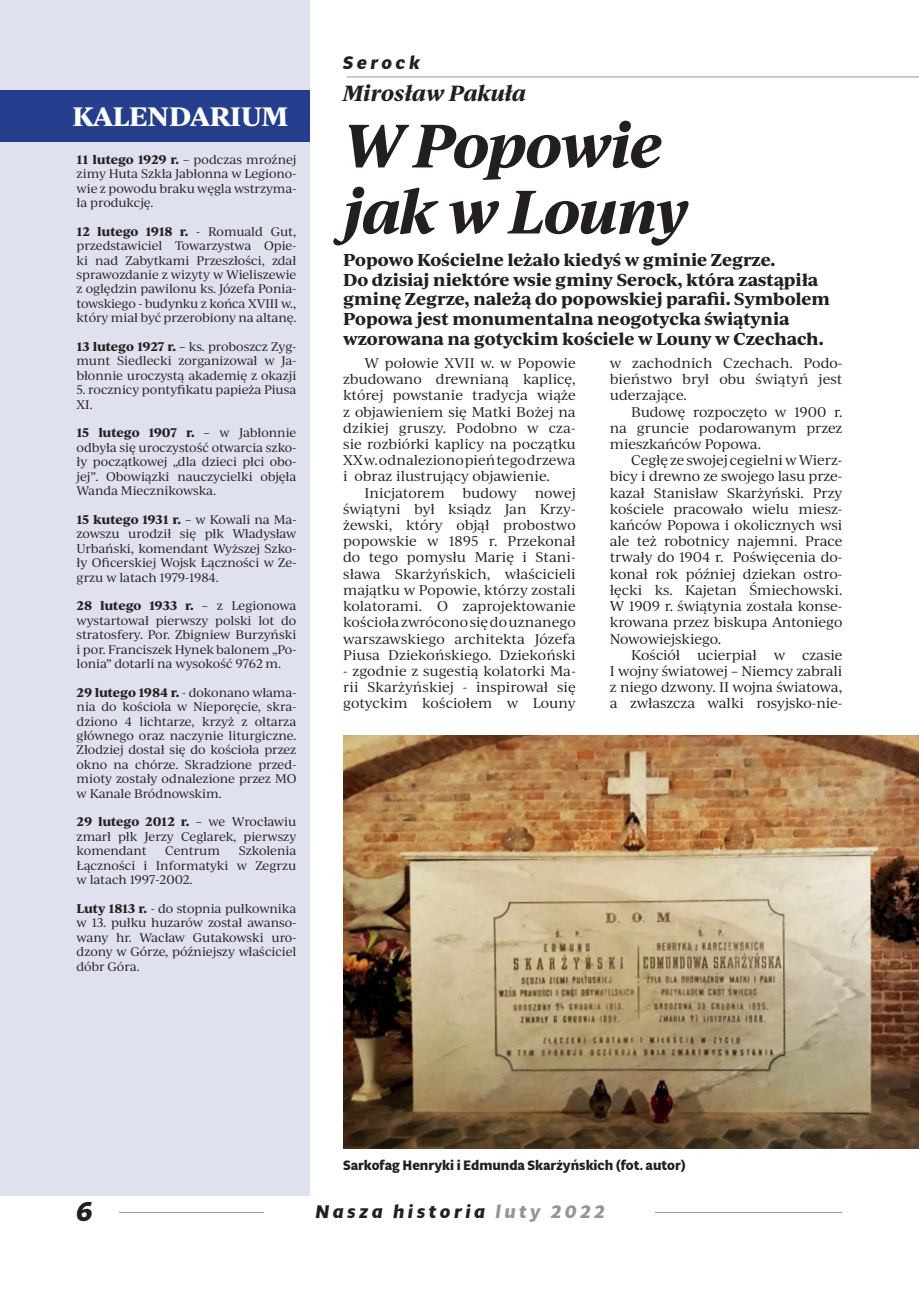
<style>
.page{position:relative;width:919px;height:1289px;background:#fff}
.page>*{position:absolute;margin:0;border:0;box-sizing:border-box;transform-origin:0 0}
.t1{font:italic 700 58.5px/66px "Ivy Journal";letter-spacing:-.04em;color:#231f20}
.t2{font:italic 700 27px "Multi Display";color:#231f20}
.t3{font:700 25.5px "Ivy Journal";color:#fff}
.t4{font:italic 700 21px "Ivy Journal";letter-spacing:-.01em;color:#231f20}
.t5{font:italic 700 18px "Multi Display";letter-spacing:.2em;color:#231f20}
.t6{font:700 16.5px/19.8px "Ivy Journal";letter-spacing:-.01em;color:#231f20}
.t7{font:13.5px/16.2px "Ivy Journal";letter-spacing:-.005em;color:#231f20;text-align:justify}
.t8{font:700 13.5px "Multi Display";color:#231f20}
.t9{font:12px/14.4px "Ivy Journal";letter-spacing:-.01em;color:#231f20;text-align:justify}
.s1{font-weight:700}
.s2{color:#939598}
</style>
<div class="page">
<hr style="left:119px;top:1211px;width:723px;height:1px;background:#939598">
<div style="left:264px;top:1195px;width:390px;height:31px;background:#fff"></div>
<hr style="left:347px;top:77px;width:571px;height:1px;background:#939598">
<div style="left:0;top:0;width:309px;height:1195px;background:#e0e1ee"></div>
<div style="left:0;top:91px;width:309px;height:51px;background:#253f8e"></div>
<img style="left:343px;top:736px;width:575px;height:412px">
<h3 class="t3" style="left:73px;top:97px;width:217px">KALENDARIUM</h3>
<p class="t9" style="left:77px;top:151px;width:221px"><span class="s1">11 lutego 1929 r.</span> – podczas mroźnej zimy Huta Szkła Jabłonna w Legiono&shy;wie z powodu braku węgla wstrzyma&shy;ła produkcję.</p>
<p class="t9" style="left:77px;top:223px;width:221px"><span class="s1">12 lutego 1918 r.</span> - Romuald Gut, przedstawiciel Towarzystwa Opie&shy;ki nad Zabytkami Przeszłości, zdał sprawozdanie z wizyty w Wieliszewie z oględzin pawilonu ks. Józefa Ponia&shy;towskiego - budynku z końca XVIII w., który miał być przerobiony na altanę.</p>
<p class="t9" style="left:77px;top:339px;width:221px"><span class="s1">13 lutego 1927 r.</span> – ks. proboszcz Zyg&shy;munt Siedlecki zorganizował w Ja&shy;błonnie uroczystą akademię z okazji</p>
<p class="t9" style="left:77px;top:382px;width:221px">5. rocznicy pontyfikatu papieża Piusa<br>XI.</p>
<p class="t9" style="left:77px;top:425px;width:221px"><span class="s1">15 lutego 1907 r.</span> – w Jabłonnie odbyła się uroczystość otwarcia szko&shy;ły początkowej „dla dzieci płci obo&shy;jej”. Obowiązki nauczycielki objęła Wanda Miecznikowska.</p>
<p class="t9" style="left:77px;top:511px;width:221px"><span class="s1">15 kutego 1931 r.</span> – w Kowali na Ma&shy;zowszu urodził się płk Władysław Urbański, komendant Wyższej Szko&shy;ły Oficerskiej Wojsk Łączności w Ze&shy;grzu w latach 1979-1984.</p>
<p class="t9" style="left:77px;top:598px;width:221px"><span class="s1">28 lutego 1933 r.</span> – z Legionowa wystartował pierwszy polski lot do stratosfery. Por. Zbigniew Burzyński i por. Franciszek Hynek balonem „Po&shy;lonia” dotarli na wysokość 9762 m.</p>
<p class="t9" style="left:77px;top:684px;width:221px"><span class="s1">29 lutego 1984 r.</span> - dokonano włama&shy;nia do kościoła w Nieporęcie, skra&shy;dziono 4 lichtarze, krzyż z ołtarza głównego oraz naczynie liturgiczne.<br>Złodziej dostał się do kościoła przez okno na chórze. Skradzione przed&shy;mioty zostały odnalezione przez MO w Kanale Bródnowskim.</p>
<p class="t9" style="left:77px;top:814px;width:221px"><span class="s1">29 lutego 2012 r.</span> – we Wrocławiu zmarł płk Jerzy Ceglarek, pierwszy komendant</p>
<p class="t9" style="left:77px;top:843px;width:221px;text-indent:162px">Szkolenia Łączności i Informatyki w Zegrzu w latach 1997-2002.</p>
<p class="t9" style="left:77px;top:900px;width:221px"><span class="s1">Luty 1813 r.</span> - do stopnia pułkownika w 13. pułku huzarów został awanso&shy;wany hr. Wacław Gutakowski uro&shy;dzony w Górze, późniejszy właściciel dóbr Góra.</p>
<p class="t9" style="left:165px;top:843px;width:56px">Centrum</p>
<h3 class="t5" style="left:343px;top:50px;width:78px">Serock</h3>
<h3 class="t4" style="left:343px;top:78px;width:185px">Mirosław Pakuła</h3>
<h1 class="t1" style="left:343px;top:110px;width:347px">W Popowie jak w Louny</h1>
<p class="t6" style="left:343px;top:249px;width:488px">Popowo Kościelne leżało kiedyś w gminie Zegrze.<br>Do dzisiaj niektóre wsie gminy Serock, która zastąpiła gminę Zegrze, należą do popowskiej parafii. Symbolem Popowa jest monumentalna neogotycka świątynia wzorowana na gotyckim kościele w Louny w Czechach.</p>
<p class="t7" style="left:364px;top:354px;width:213px">W połowie XVII w. w Popowie</p>
<p class="t7" style="left:343px;top:370px;width:234px">zbudowano drewnianą kaplicę,</p>
<p class="t7" style="left:343px;top:387px;width:234px">której powstanie tradycja wiąże</p>
<p class="t7" style="left:343px;top:403px;width:234px">z objawieniem się Matki Bożej na</p>
<p class="t7" style="left:343px;top:419px;width:234px">dzikiej gruszy. Podobno w cza-</p>
<p class="t7" style="left:343px;top:435px;width:234px">sie rozbiórki kaplicy na początku</p>
<p class="t7" style="left:343px;top:451px;width:234px">XX w. odnaleziono pień tego drzewa</p>
<p class="t7" style="left:343px;top:468px;width:208px">i obraz ilustrujący objawienie.</p>
<p class="t7" style="left:364px;top:484px;width:82px">Inicjatorem</p>
<p class="t7" style="left:462px;top:484px;width:56px">budowy</p>
<p class="t7" style="left:343px;top:484px;width:234px;text-indent:191px">nowej świątyni był ksiądz Jan Krzy&shy;żewski, który objął probostwo popowskie w 1895 r. Przekonał do tego pomysłu Marię i Stani&shy;sława Skarżyńskich, właścicieli majątku w Popowie, którzy zostali kolatorami. O zaprojektowanie kościoła zwrócono się do uznanego warszawskiego architekta Józefa Piusa Dziekońskiego. Dziekoński</p>
<p class="t7" style="left:343px;top:662px;width:234px">- zgodnie z sugestią kolatorki Ma&shy;rii Skarżyńskiej - inspirował się gotyckim kościołem w Louny</p>
<p class="t7" style="left:609px;top:354px;width:234px">w zachodnich Czechach. Podo&shy;bieństwo brył obu świątyń jest uderzające.</p>
<p class="t7" style="left:609px;top:403px;width:234px;text-indent:21px">Budowę rozpoczęto w 1900 r. na gruncie podarowanym przez mieszkańców Popowa.</p>
<p class="t7" style="left:609px;top:451px;width:234px;text-indent:21px">Cegłę ze swojej cegielni w Wierz&shy;bicy i drewno ze swojego lasu prze&shy;kazał Stanisław Skarżyński. Przy kościele pracowało wielu miesz&shy;kańców Popowa i okolicznych wsi ale też robotnicy najemni. Prace trwały do 1904 r. Poświęcenia do&shy;konał rok później dziekan ostro&shy;łęcki ks. Kajetan Śmiechowski.<br>W 1909 r. świątynia została konse&shy;krowana przez biskupa Antoniego Nowowiejskiego.</p>
<p class="t7" style="left:609px;top:646px;width:234px;text-indent:21px">Kościół ucierpiał w czasie I wojny światowej – Niemcy zabrali z niego dzwony. II wojna światowa, a zwłaszcza walki rosyjsko-nie-</p>
<p class="t8" style="left:343px;top:1155px;width:344px">Sarkofag Henryki i Edmunda Skarżyńskich (fot. autor)</p>
<h2 class="t2" style="left:77px;top:1192px;width:18px">6</h2>
<h3 class="t5" style="left:315px;top:1198px;width:291px">Nasza historia <span class="s2">luty 2022</span></h3>
</div>
